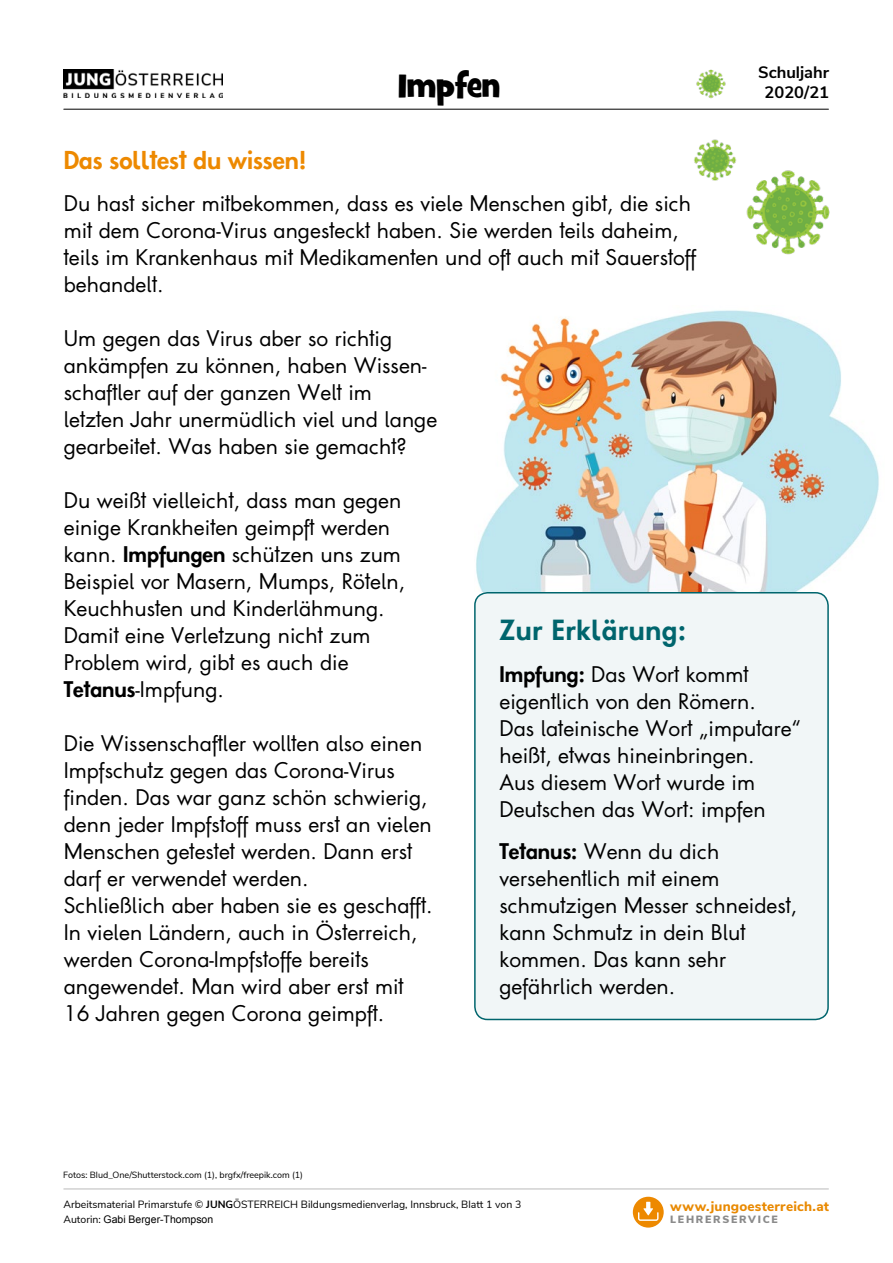
<style>
.page{position:relative;width:893px;height:1263px;background:#fff}
.page>*{position:absolute;margin:0;border:0;box-sizing:border-box;transform-origin:0 0}
.t1{font:33px "Grilled Cheese BTN";letter-spacing:-.005em;color:#000}
.t2{font:700 27px "Fibelschrift";letter-spacing:.03em;color:#00656d}
.t3{font:700 24px "Fibelschrift";color:#ed8900}
.t4{font:500 21px/27px "Fibelschrift";color:#000}
.t5{font:700 16.5px/19.5px "Nunito Sans";color:#000;text-align:center}
.t6{font:800 13.5px "Nunito Sans";letter-spacing:.015em;color:#e98900}
.t7{font:10.5px "Nunito Sans";color:#000}
.t8{font:10.5px "Arial";color:#000}
.t9{font:900 10.5px "Nunito Sans";letter-spacing:.165em;color:#8b8b8b}
.t10{font:9px "Nunito Sans";color:#000}
.s1{font-weight:700}
.s2{font-family:"Nunito Sans"}
</style>
<div class="page">
<hr style="left:64px;top:109px;width:764px;height:1px;background:#000">
<img style="left:746px;top:170px;width:84px;height:85px">
<hr style="left:64px;top:1188px;width:764px;height:1px;background:#bababa">
<div style="left:633px;top:1197px;width:31px;height:30px;background:#ed8900;border-radius:50%"></div>
<svg style="left:638px;top:1202px;width:20px;height:19px"></svg>
<img style="left:694px;top:139px;width:42px;height:42px">
<img style="left:696px;top:69px;width:30px;height:30px">
<img style="left:63px;top:70px;width:159px;height:28px">
<img style="left:476px;top:310px;width:403px;height:281px">
<div style="left:475px;top:593px;width:353px;height:426px;background:#f1f6f7;border-radius:13px"></div>
<div style="left:474px;top:592px;width:355px;height:428px;border:2px solid #00656d;border-radius:13px"></div>
<h1 class="t1" style="left:398px;top:64px;width:104px">Impfen</h1>
<p class="t5" style="left:758px;top:62px;width:73px">Schuljahr<br>2020/21</p>
<p class="t3" style="left:64px;top:144px;width:244px">Das solltest du wissen!</p>
<p class="t4" style="left:64px;top:189px;width:634px">Du hast sicher mitbekommen, dass es viele Menschen gibt, die sich mit dem Corona-Virus angesteckt haben. Sie werden teils daheim, teils im Krankenhaus mit Medikamenten und oft auch mit Sauerstoff behandelt.</p>
<p class="t4" style="left:64px;top:324px;width:375px">Um gegen das Virus aber so richtig ankämpfen zu können, haben Wissen&shy;schaftler auf der ganzen Welt im letzten Jahr unermüdlich viel und lange gearbeitet. Was haben sie gemacht?</p>
<p class="t4" style="left:64px;top:486px;width:343px">Du weißt vielleicht, dass man gegen einige Krankheiten geimpft werden kann. <span class="s1">Impfungen</span> schützen uns zum<br>Beispiel vor Masern, Mumps, Röteln,<br>Keuchhusten und Kinderlähmung.<br>Damit eine Verletzung nicht zum<br>Problem wird, gibt es auch die<br><span class="s1">Tetanus</span>-Impfung.</p>
<p class="t4" style="left:64px;top:729px;width:370px">Die Wissenschaftler wollten also einen Impfschutz gegen das Corona-Virus finden. Das war ganz schön schwierig, denn jeder Impfstoff muss erst an vielen Menschen getestet werden. Dann erst darf er verwendet werden.<br>Schließlich aber haben sie es geschafft.<br>In vielen Ländern, auch in Österreich, werden Corona-Impfstoffe bereits angewendet. Man wird aber erst mit 16 Jahren gegen Corona geimpft.</p>
<p class="t2" style="left:499px;top:612px;width:188px">Zur Erklärung:</p>
<p class="t4" style="left:499px;top:660px;width:303px"><span class="s1">Impfung:</span> Das Wort kommt eigentlich von den Römern.<br>Das lateinische Wort „imputare“ heißt, etwas hineinbringen.<br>Aus diesem Wort wurde im<br>Deutschen das Wort: impfen</p>
<p class="t4" style="left:499px;top:837px;width:299px"><span class="s1">Tetanus:</span> Wenn du dich versehentlich mit einem schmutzigen Messer schneidest, kann Schmutz in dein Blut kommen. Das kann sehr gefährlich werden.</p>
<p class="t10" style="left:63px;top:1168px;width:241px">Fotos: Blud_One/Shutterstock.com (1), brgfx/freepik.com (1)</p>
<p class="t7" style="left:63px;top:1196px;width:459px">Arbeitsmaterial Primarstufe © <span class="s1">JUNG</span>ÖSTERREICH Bildungsmedienverlag, Innsbruck, Blatt 1 von 3</p>
<p class="t8" style="left:63px;top:1212px;width:151px"><span class="s2">Autorin:</span> Gabi Berger-Thompson</p>
<p class="t6" style="left:670px;top:1196px;width:160px">www.jungoesterreich.at</p>
<p class="t9" style="left:670px;top:1211px;width:109px">LEHRERSERVICE</p>
</div>
